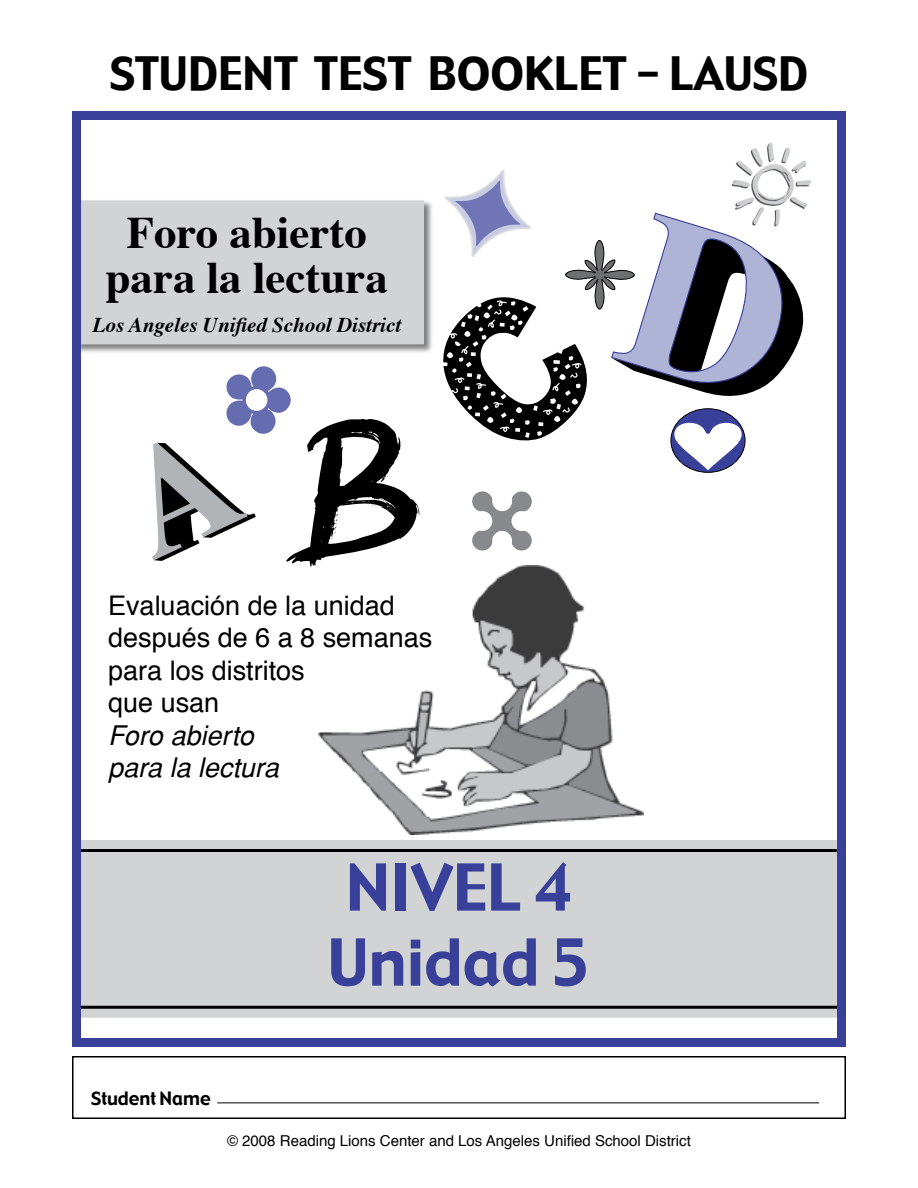
<style>
.page{position:relative;width:918px;height:1188px;background:#fff}
.page>*{position:absolute;margin:0;border:0;box-sizing:border-box;transform-origin:0 0}
.t1{font:63px/75px "Gadget";color:#384099}
.t2{font:700 45px/45px "Times";color:#000;text-align:center}
.t3{font:45px "Gadget";color:#000}
.t4{font:27px/32.4px "Helvetica";color:#000}
.t5{font:italic 27px/32.4px "Helvetica";color:#000}
.t6{font:italic 700 21px "Times";color:#000}
.t7{font:18px "Gadget";color:#000}
.t8{font:15px "Helvetica";color:#000}
</style>
<div class="page">
<div style="left:73px;top:199px;width:361px;height:155px;background:#000;opacity:.5"></div>
<div style="left:75px;top:201px;width:348px;height:143px;background:#d1d3d4"></div>
<div style="left:75px;top:200px;width:349px;height:144px;border:2px solid #d1d3d4"></div>
<div style="left:72px;top:1056px;width:774px;height:63px;border:2px solid #000"></div>
<hr style="left:217px;top:1102px;width:602px;height:1px;background:#000">
<div style="left:73px;top:841px;width:772px;height:176px;background:#d1d3d4"></div>
<div style="left:72px;top:840px;width:774px;height:178px;border:2px solid #d1d3d4"></div>
<hr style="left:75px;top:849px;width:765px;height:3px;background:#000">
<hr style="left:76px;top:1006px;width:766px;height:3px;background:#000">
<div style="left:72px;top:111px;width:774px;height:936px;border:9px solid #384099"></div>
<img style="left:318px;top:566px;width:326px;height:268px">
<img style="left:473px;top:491px;width:59px;height:60px">
<div style="left:512px;top:492px;width:19px;height:20px;background:#88898c;border-radius:50%"></div>
<div style="left:512px;top:530px;width:19px;height:20px;background:#88898c;border-radius:50%"></div>
<div style="left:473px;top:492px;width:20px;height:20px;background:#88898c;border-radius:50%"></div>
<div style="left:473px;top:530px;width:20px;height:20px;background:#88898c;border-radius:50%"></div>
<div style="left:484px;top:501px;width:38px;height:41px;background:#88898c"></div>
<div style="left:472px;top:511px;width:20px;height:20px;background:#fff;border-radius:50%"></div>
<div style="left:512px;top:511px;width:19px;height:20px;background:#fff;border-radius:50%"></div>
<div style="left:492px;top:491px;width:20px;height:20px;background:#fff;border-radius:50%"></div>
<div style="left:492px;top:531px;width:20px;height:20px;background:#fff;border-radius:50%"></div>
<svg style="left:442px;top:111px;width:366px;height:359px"></svg>
<div style="left:595px;top:270px;width:10px;height:10px;background:#6d6f71;border-radius:50%"></div>
<svg style="left:152px;top:366px;width:268px;height:201px"></svg>
<h2 class="t3" style="left:110px;top:44px;width:700px">STUDENT TEST BOOKLET - LAUSD</h2>
<h2 class="t2" style="left:106px;top:206px;width:284px">Foro abierto para la lectura</h2>
<p class="t6" style="left:93px;top:305px;width:310px">Los Angeles Unified School District</p>
<p class="t4" style="left:108px;top:588px;width:326px">Evaluación de la unidad después de 6 a 8 semanas para los distritos<br>que usan</p>
<p class="t5" style="left:108px;top:719px;width:172px">Foro abierto para la lectura</p>
<h1 class="t1" style="left:328px;top:853px;width:264px">NIVEL 4<br>Unidad 5</h1>
<p class="t7" style="left:91px;top:1086px;width:121px">Student Name</p>
<p class="t8" style="left:227px;top:1127px;width:465px">© 2008 Reading Lions Center and Los Angeles Unified School District</p>
</div>
